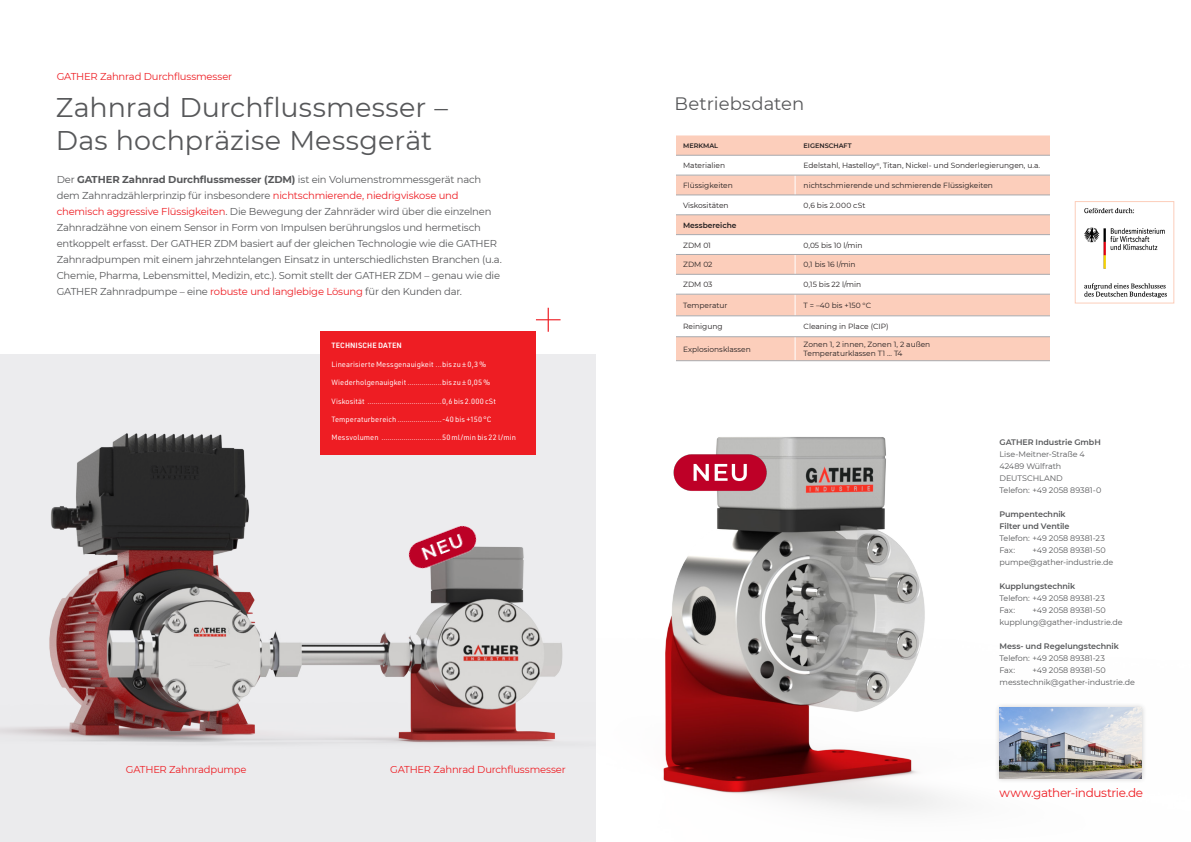
<style>
.page{position:relative;width:1191px;height:842px;background:#fff}
.page>*{position:absolute;margin:0;border:0;box-sizing:border-box;transform-origin:0 0}
.Head_reg_grau_27p{font:27px/33px "Montserrat";letter-spacing:.005em;color:#57585a}
.Head_reg_grau_27p-2{font:18px "Montserrat";letter-spacing:.005em;color:#57585a}
.Fließ_reg_grau_10p{font:12px "Montserrat";letter-spacing:-.03em;color:#ee1d23}
.Fließ_reg_grau_10p-2{font:10px/16px "Montserrat";letter-spacing:-.02em;color:#57585a}
.Fließ_reg_grau_10p-3{font:10px "Montserrat";letter-spacing:-.015em;color:#ee1d23}
.Fließ_reg_grau_10p-4{font:8px/12px "Montserrat";letter-spacing:-.005em;color:#57585a}
.Fließ_reg_grau_10p-5{font:600 8px/12px "Montserrat";letter-spacing:-.005em;color:#57585a}
.t1{font:7.5px "Montserrat";color:#231f20}
.DIN-weiss-7_5p{font:7.5px "URWDIN";letter-spacing:.005em;color:#fff}
.DIN-weiss-7_5p-2{font:600 7.5px "URWDIN";letter-spacing:.01em;color:#fff}
.t2{font:7.5px "Montserrat";letter-spacing:.02em;color:#231f20}
.t3{font:600 7.5px "Montserrat";color:#231f20}
.t4{font:600 6.5px "Montserrat";color:#231f20}
.s1{font-weight:700}
.s2{color:#ee1d23}
</style>
<div class="page">
<img style="left:320px;top:252px;width:855px;height:590px">
<div style="left:994px;top:702px;width:152px;height:82px;background:#231f20;opacity:.25"></div>
<img style="left:999px;top:708px;width:142px;height:70px">
<div style="left:675px;top:135px;width:375px;height:225px;background:#fccebb"></div>
<svg style="left:675px;top:156px;width:375px;height:181px"></svg>
<svg style="left:794px;top:156px;width:1px;height:59px"></svg>
<svg style="left:794px;top:235px;width:1px;height:125px"></svg>
<hr style="left:674px;top:155px;width:378px;height:1px;background:#a8a9ad">
<hr style="left:674px;top:175px;width:383px;height:1px;background:#a8a9ad">
<hr style="left:674px;top:195px;width:387px;height:1px;background:#a8a9ad">
<hr style="left:674px;top:215px;width:383px;height:1px;background:#a8a9ad">
<hr style="left:674px;top:234px;width:380px;height:1px;background:#a8a9ad">
<hr style="left:674px;top:254px;width:384px;height:1px;background:#a8a9ad">
<hr style="left:674px;top:274px;width:382px;height:1px;background:#a8a9ad">
<hr style="left:674px;top:294px;width:382px;height:1px;background:#a8a9ad">
<hr style="left:674px;top:316px;width:380px;height:1px;background:#a8a9ad">
<hr style="left:674px;top:337px;width:382px;height:1px;background:#a8a9ad">
<hr style="left:674px;top:360px;width:388px;height:1px;background:#a8a9ad">
<div style="left:1050px;top:128px;width:44px;height:278px;background:#fff"></div>
<div style="left:663px;top:135px;width:12px;height:271px;background:#fff"></div>
<img style="left:1084px;top:208px;width:88px;height:94px">
<div style="left:1074px;top:201px;width:100px;height:103px;border:1px solid #fccebb"></div>
<img style="left:669px;top:451px;width:101px;height:42px">
<div style="left:0;top:354px;width:595px;height:487px;background:#ececee"></div>
<img style="left:0;top:384px;width:595px;height:458px">
<svg style="left:536px;top:308px;width:24px;height:24px"></svg>
<div style="left:320px;top:332px;width:215px;height:123px;background:#ee1d23"></div>
<img style="left:401px;top:518px;width:84px;height:58px">
<p class="Fließ_reg_grau_10p-3" style="left:57px;top:70px;width:177px">GATHER Zahnrad Durchflussmesser</p>
<p class="Head_reg_grau_27p" style="left:56px;top:90px;width:394px">Zahnrad Durchflussmesser –<br>Das hochpräzise Messgerät</p>
<p class="Fließ_reg_grau_10p-2" style="left:57px;top:171px;width:446px">Der <span class="s1">GATHER Zahnrad Durchflussmesser (ZDM)</span> ist ein Volumenstrommessgerät nach dem Zahnradzählerprinzip für insbesondere <span class="s2">nichtschmierende, niedrigviskose und chemisch aggressive Flüssigkeiten</span>. Die Bewegung der Zahnräder wird über die einzelnen Zahnradzähne von einem Sensor in Form von Impulsen berührungslos und hermetisch entkoppelt erfasst. Der GATHER ZDM basiert auf der gleichen Technologie wie die GATHER Zahnradpumpen mit einem jahrzehntelangen Einsatz in unterschiedlichsten Branchen (u.a.<br>Chemie, Pharma, Lebensmittel, Medizin, etc.). Somit stellt der GATHER ZDM – genau wie die GATHER Zahnradpumpe – eine <span class="s2">robuste und langlebige Lösung</span> für den Kunden dar.</p>
<p class="DIN-weiss-7_5p-2" style="left:331px;top:341px;width:72px">TECHNISCHE DATEN</p>
<p class="DIN-weiss-7_5p" style="left:331px;top:359px;width:156px">Linearisierte Messgenauigkeit ...bis zu ± 0,3 %</p>
<p class="DIN-weiss-7_5p" style="left:331px;top:378px;width:160px">Wiederholgenauigkeit .................bis zu ± 0,05 %</p>
<p class="DIN-weiss-7_5p" style="left:331px;top:396px;width:166px">Viskosität .....................................0,6 bis 2.000 cSt</p>
<p class="DIN-weiss-7_5p" style="left:331px;top:414px;width:162px">Temperaturbereich ......................-40 bis +150 °C</p>
<p class="DIN-weiss-7_5p" style="left:331px;top:433px;width:186px">Messvolumen ..............................50 ml/min bis 22 l/min</p>
<p class="Fließ_reg_grau_10p-3" style="left:126px;top:763px;width:122px">GATHER Zahnradpumpe</p>
<p class="Fließ_reg_grau_10p-3" style="left:390px;top:763px;width:177px">GATHER Zahnrad Durchflussmesser</p>
<p class="Head_reg_grau_27p-2" style="left:674px;top:91px;width:131px">Betriebsdaten</p>
<p class="t4" style="left:683px;top:141px;width:37px">MERKMAL</p>
<p class="t4" style="left:803px;top:141px;width:50px">EIGENSCHAFT</p>
<p class="t1" style="left:683px;top:160px;width:44px">Materialien</p>
<p class="t1" style="left:803px;top:160px;width:238px">Edelstahl, Hastelloy<sup>®</sup>, Titan, Nickel- und Sonderlegierungen, u.a.</p>
<p class="t1" style="left:683px;top:180px;width:51px">Flüssigkeiten</p>
<p class="t1" style="left:803px;top:180px;width:191px">nichtschmierende und schmierende Flüssigkeiten</p>
<p class="t1" style="left:683px;top:200px;width:47px">Viskositäten</p>
<p class="t2" style="left:803px;top:200px;width:63px">0,6 bis 2.000 cSt</p>
<p class="t3" style="left:683px;top:220px;width:55px">Messbereiche</p>
<p class="t1" style="left:683px;top:240px;width:29px">ZDM 01</p>
<p class="t1" style="left:803px;top:240px;width:61px">0,05 bis 10 l/min</p>
<p class="t1" style="left:683px;top:260px;width:31px">ZDM 02</p>
<p class="t1" style="left:803px;top:260px;width:54px">0,1 bis 16 l/min</p>
<p class="t1" style="left:683px;top:279px;width:31px">ZDM 03</p>
<p class="t1" style="left:803px;top:279px;width:59px">0,15 bis 22 l/min</p>
<p class="t1" style="left:683px;top:300px;width:46px">Temperatur</p>
<p class="t1" style="left:803px;top:300px;width:69px">T = –40 bis +150 °C</p>
<p class="t1" style="left:683px;top:321px;width:41px">Reinigung</p>
<p class="t1" style="left:803px;top:321px;width:86px">Cleaning in Place (CIP)</p>
<p class="t1" style="left:683px;top:344px;width:69px">Explosionsklassen</p>
<p class="t1" style="left:803px;top:339px;width:128px">Zonen 1, 2 innen, Zonen 1, 2 außen</p>
<p class="t1" style="left:803px;top:348px;width:100px">Temperaturklassen T1 … T4</p>
<p class="Fließ_reg_grau_10p-5" style="left:999px;top:436px;width:103px">GATHER Industrie GmbH</p>
<p class="Fließ_reg_grau_10p-4" style="left:999px;top:448px;width:87px">Lise-Meitner-Straße 4</p>
<p class="Fließ_reg_grau_10p-4" style="left:999px;top:460px;width:63px">42489 Wülfrath</p>
<p class="Fließ_reg_grau_10p-4" style="left:999px;top:472px;width:103px">DEUTSCHLAND<br>Telefon: +49 2058 89381-0</p>
<p class="Fließ_reg_grau_10p-5" style="left:999px;top:508px;width:71px">Pumpentechnik<br>Filter und Ventile</p>
<p class="Fließ_reg_grau_10p-4" style="left:999px;top:532px;width:107px">Telefon: +49 2058 89381-23</p>
<p class="Fließ_reg_grau_10p-4" style="left:999px;top:544px;width:17px">Fax:</p>
<p class="Fließ_reg_grau_10p-4" style="left:1032px;top:544px;width:75px">+49 2058 89381-50</p>
<p class="Fließ_reg_grau_10p-4" style="left:999px;top:556px;width:115px">pumpe@gather-industrie.de</p>
<p class="Fließ_reg_grau_10p-5" style="left:999px;top:580px;width:77px">Kupplungstechnik</p>
<p class="Fließ_reg_grau_10p-4" style="left:999px;top:592px;width:107px">Telefon: +49 2058 89381-23</p>
<p class="Fließ_reg_grau_10p-4" style="left:999px;top:604px;width:17px">Fax:</p>
<p class="Fließ_reg_grau_10p-4" style="left:1032px;top:604px;width:75px">+49 2058 89381-50</p>
<p class="Fließ_reg_grau_10p-4" style="left:999px;top:616px;width:125px">kupplung@gather-industrie.de</p>
<p class="Fließ_reg_grau_10p-5" style="left:999px;top:640px;width:121px">Mess- und Regelungstechnik</p>
<p class="Fließ_reg_grau_10p-4" style="left:999px;top:652px;width:107px">Telefon: +49 2058 89381-23</p>
<p class="Fließ_reg_grau_10p-4" style="left:999px;top:664px;width:17px">Fax:</p>
<p class="Fließ_reg_grau_10p-4" style="left:1032px;top:664px;width:75px">+49 2058 89381-50</p>
<p class="Fließ_reg_grau_10p-4" style="left:999px;top:676px;width:137px">messtechnik@gather-industrie.de</p>
<p class="Fließ_reg_grau_10p" style="left:999px;top:785px;width:145px">www.gather-industrie.de</p>
</div>
